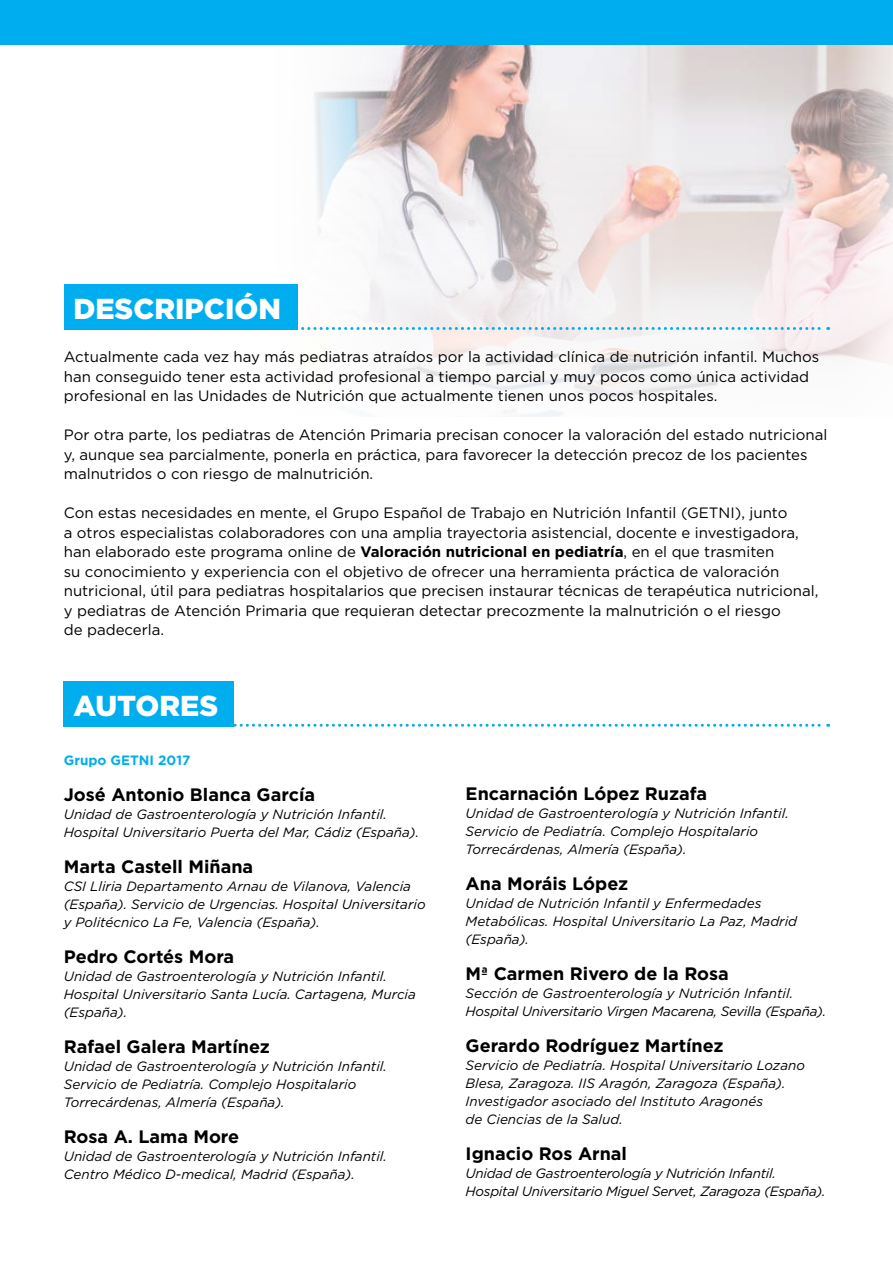
<style>
.page{position:relative;width:893px;height:1263px;background:#fff}
.page>*{position:absolute;margin:0;border:0;box-sizing:border-box;transform-origin:0 0}
.t1{font:900 28.8px "Gotham";color:#fff}
.t2{font:700 18px "Gotham";color:#000}
.t3{font:15px/19.5px "Gotham";color:#000}
.t4{font:italic 13.5px/18px "Gotham";color:#000}
.t5{font:italic 13.5px/18px "Gotham";letter-spacing:-.02em;color:#000}
.t6{font:700 13.5px "Gotham";color:#00aeef}
.s1{font-weight:700}
</style>
<div class="page">
<img style="left:257px;top:44px;width:636px;height:372px">
<svg style="left:298px;top:327px;width:531px;height:3px"></svg>
<div style="left:0;top:0;width:893px;height:44px;background:#00aeef"></div>
<div style="left:64px;top:285px;width:234px;height:45px;background:#00aeef"></div>
<svg style="left:234px;top:724px;width:595px;height:3px"></svg>
<div style="left:64px;top:682px;width:170px;height:45px;background:#00aeef"></div>
<h1 class="t1" style="left:73px;top:289px;width:209px">DESCRIPCIÓN</h1>
<p class="t3" style="left:64px;top:347px;width:757px">Actualmente cada vez hay más pediatras atraídos por la actividad clínica de nutrición infantil. Muchos han conseguido tener esta actividad profesional a tiempo parcial y muy pocos como única actividad profesional en las Unidades de Nutrición que actualmente tienen unos pocos hospitales.</p>
<p class="t3" style="left:64px;top:425px;width:765px">Por otra parte, los pediatras de Atención Primaria precisan conocer la valoración del estado nutricional y, aunque sea parcialmente, ponerla en práctica, para favorecer la detección precoz de los pacientes malnutridos o con riesgo de malnutrición.</p>
<p class="t3" style="left:64px;top:503px;width:756px">Con estas necesidades en mente, el Grupo Español de Trabajo en Nutrición Infantil (GETNI), junto<br>a otros especialistas colaboradores con una amplia trayectoria asistencial, docente e investigadora, han elaborado este programa online de <span class="s1">Valoración nutricional en pediatría</span>, en el que trasmiten<br>su conocimiento y experiencia con el objetivo de ofrecer una herramienta práctica de valoración nutricional, útil para pediatras hospitalarios que precisen instaurar técnicas de terapéutica nutricional, y pediatras de Atención Primaria que requieran detectar precozmente la malnutrición o el riesgo<br>de padecerla.</p>
<h1 class="t1" style="left:73px;top:686px;width:146px">AUTORES</h1>
<p class="t6" style="left:64px;top:751px;width:128px">Grupo GETNI 2017</p>
<p class="t2" style="left:64px;top:782px;width:253px">José Antonio Blanca García</p>
<p class="t4" style="left:64px;top:804px;width:357px">Unidad de Gastroenterología y Nutrición Infantil.<br>Hospital Universitario Puerta del Mar, Cádiz (España).</p>
<p class="t2" style="left:64px;top:854px;width:191px">Marta Castell Miñana</p>
<p class="t4" style="left:64px;top:876px;width:363px">CSI Lliria Departamento Arnau de Vilanova, Valencia (España). Servicio de Urgencias. Hospital Universitario y Politécnico La Fe, Valencia (España).</p>
<p class="t2" style="left:64px;top:944px;width:172px">Pedro Cortés Mora</p>
<p class="t4" style="left:64px;top:966px;width:354px">Unidad de Gastroenterología y Nutrición Infantil.<br>Hospital Universitario Santa Lucía. Cartagena, Murcia (España).</p>
<p class="t2" style="left:64px;top:1034px;width:208px">Rafael Galera Martínez</p>
<p class="t4" style="left:64px;top:1056px;width:325px">Unidad de Gastroenterología y Nutrición Infantil.<br>Servicio de Pediatría. Complejo Hospitalario<br>Torrecárdenas, Almería (España).</p>
<p class="t2" style="left:64px;top:1124px;width:177px">Rosa A. Lama More</p>
<p class="t4" style="left:64px;top:1146px;width:325px">Unidad de Gastroenterología y Nutrición Infantil.<br>Centro Médico D-medical, Madrid (España).</p>
<p class="t2" style="left:466px;top:782px;width:243px">Encarnación López Ruzafa</p>
<p class="t4" style="left:466px;top:804px;width:325px">Unidad de Gastroenterología y Nutrición Infantil.<br>Servicio de Pediatría. Complejo Hospitalario<br>Torrecárdenas, Almería (España).</p>
<p class="t2" style="left:466px;top:872px;width:164px">Ana Moráis López</p>
<p class="t4" style="left:466px;top:894px;width:333px">Unidad de Nutrición Infantil y Enfermedades<br>Metabólicas. Hospital Universitario La Paz, Madrid (España).</p>
<p class="t2" style="left:466px;top:962px;width:265px">Mª Carmen Rivero de la Rosa</p>
<p class="t5" style="left:466px;top:984px;width:362px">Sección de Gastroenterología y Nutrición Infantil.<br>Hospital Universitario Virgen Macarena, Sevilla (España).</p>
<p class="t2" style="left:466px;top:1034px;width:260px">Gerardo Rodríguez Martínez</p>
<p class="t4" style="left:466px;top:1056px;width:341px">Servicio de Pediatría. Hospital Universitario Lozano Blesa, Zaragoza. IIS Aragón, Zaragoza (España).<br>Investigador asociado del Instituto Aragonés<br>de Ciencias de la Salud.</p>
<p class="t2" style="left:466px;top:1142px;width:163px">Ignacio Ros Arnal</p>
<p class="t5" style="left:466px;top:1164px;width:361px">Unidad de Gastroenterología y Nutrición Infantil.<br>Hospital Universitario Miguel Servet, Zaragoza (España).</p>
</div>
